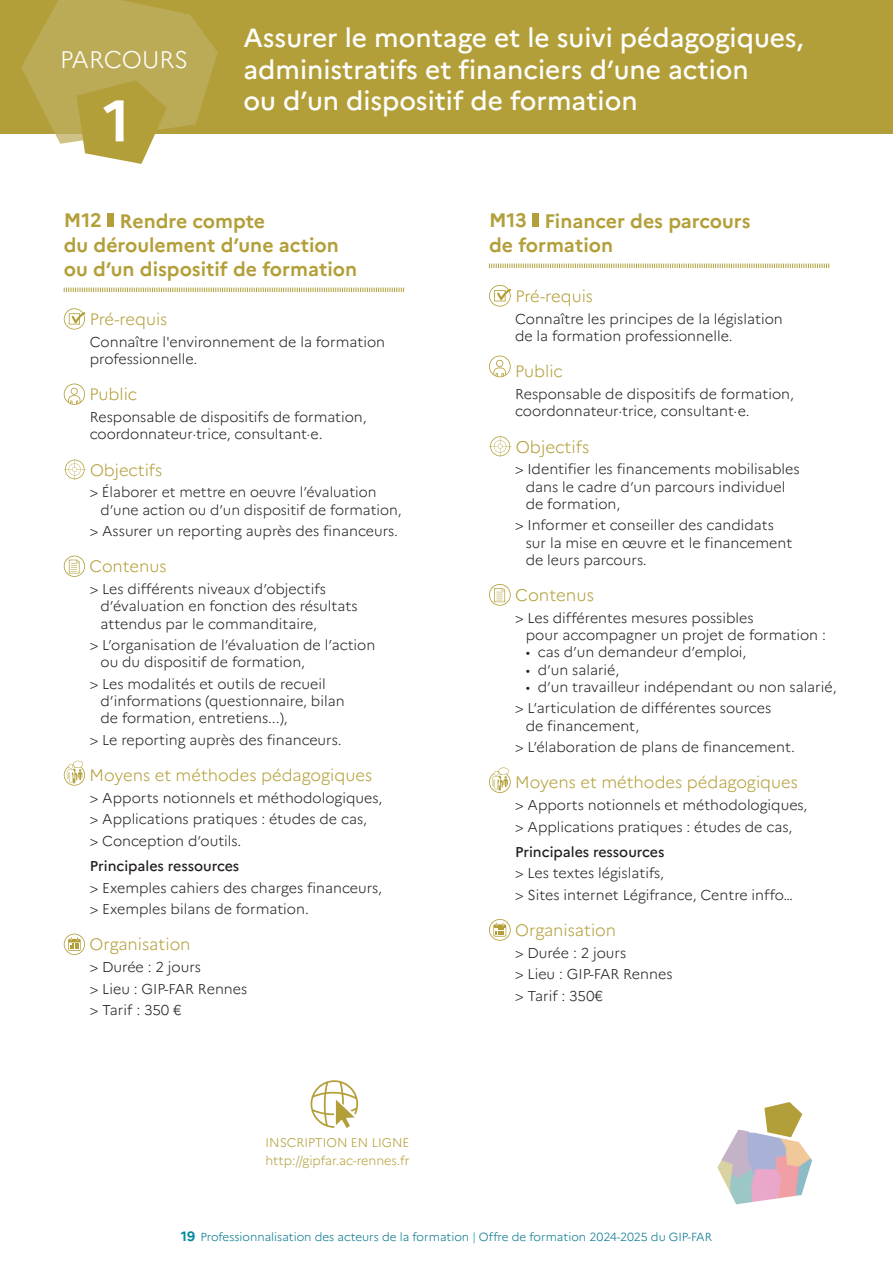
<style>
.page{position:relative;width:893px;height:1263px;background:#fff}
.page>*{position:absolute;margin:0;border:0;box-sizing:border-box;transform-origin:0 0}
.t1{font:700 58.5px "Marianne";color:#fff}
.t2{font:500 26.25px/31.5px "Marianne";color:#fff}
.t3{font:300 24px "Marianne";letter-spacing:-.01em;color:#fff}
.t4{font:700 19.5px/24px "Marianne";color:#b39f39}
.t5{font:300 16.8px "Marianne";color:#b39f39}
.t6{font:300 16.5px "Marianne";color:#b39f39}
.t7{font:300 14.25px/17.2px "Marianne";color:#231f20}
.t8{font:500 14.25px "Marianne";letter-spacing:-.005em;color:#231f20}
.t9{font:300 12.6px/17.7px "Marianne";color:#b39f39}
.t10{font:300 11.7px "Marianne";color:#00758c}
.s1{font-weight:700;font-size:13.5px;color:#00899e}
.s2{color:#0d92a6}
</style>
<div class="page">
<div style="left:0;top:0;width:893px;height:134px;background:#b39f39"></div>
<svg style="left:64px;top:308px;width:21px;height:22px"></svg>
<svg style="left:64px;top:384px;width:21px;height:21px"></svg>
<svg style="left:64px;top:459px;width:22px;height:21px"></svg>
<svg style="left:64px;top:556px;width:21px;height:21px"></svg>
<svg style="left:64px;top:761px;width:21px;height:25px"></svg>
<svg style="left:64px;top:934px;width:21px;height:21px"></svg>
<div style="left:107px;top:214px;width:7px;height:13px;background:#b39f39"></div>
<svg style="left:64px;top:288px;width:340px;height:4px"></svg>
<div style="left:532px;top:214px;width:7px;height:13px;background:#b39f39"></div>
<svg style="left:489px;top:264px;width:340px;height:4px"></svg>
<svg style="left:489px;top:285px;width:22px;height:22px"></svg>
<svg style="left:489px;top:356px;width:22px;height:21px"></svg>
<svg style="left:489px;top:435px;width:22px;height:22px"></svg>
<svg style="left:489px;top:584px;width:22px;height:22px"></svg>
<svg style="left:489px;top:767px;width:22px;height:26px"></svg>
<svg style="left:489px;top:919px;width:22px;height:22px"></svg>
<svg style="left:21px;top:0;width:197px;height:164px"></svg>
<svg style="left:311px;top:1080px;width:47px;height:48px"></svg>
<img style="left:717px;top:1129px;width:95px;height:75px">
<svg style="left:764px;top:1102px;width:38px;height:35px"></svg>
<h3 class="t3" style="left:60px;top:45px;width:130px">PARCOURS</h3>
<h1 class="t1" style="left:103px;top:85px;width:29px">1</h1>
<h2 class="t2" style="left:243px;top:22px;width:562px">Assurer le montage et le suivi pédagogiques, administratifs et financiers d’une action<br>ou d’un dispositif de formation</h2>
<h3 class="t4" style="left:64px;top:209px;width:295px">M12 Rendre compte<br>du déroulement d’une action ou d’un dispositif de formation</h3>
<h3 class="t4" style="left:489px;top:209px;width:263px">M13 Financer des parcours de formation</h3>
<p class="t6" style="left:515px;top:286px;width:79px">Pré-requis</p>
<p class="t7" style="left:515px;top:310px;width:269px">Connaître les principes de la législation de la formation professionnelle.</p>
<p class="t6" style="left:515px;top:361px;width:49px">Public</p>
<p class="t7" style="left:515px;top:385px;width:280px">Responsable de dispositifs de formation, coordonnateur·trice, consultant·e.</p>
<p class="t5" style="left:516px;top:436px;width:75px">Objectifs</p>
<p class="t7" style="left:526px;top:461px;width:275px;text-indent:-11px">&gt; Identifier les financements mobilisables dans le cadre d’un parcours individuel de formation,</p>
<p class="t7" style="left:526px;top:517px;width:268px;text-indent:-11px">&gt; Informer et conseiller des candidats sur la mise en œuvre et le financement de leurs parcours.</p>
<p class="t5" style="left:515px;top:585px;width:80px">Contenus</p>
<p class="t7" style="left:526px;top:609px;width:302px;text-indent:-11px">&gt; Les différentes mesures possibles<br>pour accompagner un projet de formation :</p>
<p class="t7" style="left:526px;top:644px;width:222px">• cas d’un demandeur d’emploi,</p>
<p class="t7" style="left:526px;top:661px;width:95px">• d’un salarié,</p>
<p class="t7" style="left:515px;top:676px;width:323px;line-height:21.5px;text-indent:11px">• d’un travailleur indépendant ou non salarié, &gt; L’articulation de différentes sources</p>
<p class="t7" style="left:515px;top:715px;width:281px;line-height:21.5px;text-indent:11px">de financement,<br>&gt; L’élaboration de plans de financement.</p>
<p class="t6" style="left:515px;top:772px;width:284px">Moyens et méthodes pédagogiques</p>
<p class="t7" style="left:515px;top:794px;width:294px;line-height:21.5px">&gt; Apports notionnels et méthodologiques, &gt; Applications pratiques : études de cas,</p>
<p class="t8" style="left:515px;top:843px;width:151px">Principales ressources</p>
<p class="t7" style="left:515px;top:863px;width:279px;line-height:21.5px">&gt; Les textes législatifs,<br>&gt; Sites internet Légifrance, Centre inffo…</p>
<p class="t6" style="left:515px;top:920px;width:103px">Organisation</p>
<p class="t7" style="left:515px;top:942px;width:159px;line-height:21.5px">&gt; Durée : 2 jours<br>&gt; Lieu : GIP-FAR Rennes &gt; Tarif : 350€</p>
<p class="t6" style="left:90px;top:309px;width:79px">Pré-requis</p>
<p class="t7" style="left:90px;top:333px;width:297px">Connaître l'environnement de la formation professionnelle.</p>
<p class="t6" style="left:89px;top:384px;width:49px">Public</p>
<p class="t7" style="left:90px;top:408px;width:278px">Responsable de dispositifs de formation, coordonnateur·trice, consultant·e.</p>
<p class="t6" style="left:90px;top:460px;width:74px">Objectifs</p>
<p class="t7" style="left:101px;top:484px;width:303px;text-indent:-11px">&gt; Élaborer et mettre en oeuvre l’évaluation d’une action ou d’un dispositif de formation,</p>
<p class="t7" style="left:90px;top:522px;width:310px">&gt; Assurer un reporting auprès des financeurs.</p>
<p class="t6" style="left:89px;top:556px;width:79px">Contenus</p>
<p class="t7" style="left:101px;top:580px;width:259px;text-indent:-11px">&gt; Les différents niveaux d’objectifs d’évaluation en fonction des résultats attendus par le commanditaire,</p>
<p class="t7" style="left:101px;top:636px;width:276px;text-indent:-11px">&gt; L’organisation de l’évaluation de l’action ou du dispositif de formation,</p>
<p class="t7" style="left:101px;top:675px;width:246px;text-indent:-11px">&gt; Les modalités et outils de recueil d’informations (questionnaire, bilan de formation, entretiens...),</p>
<p class="t7" style="left:90px;top:731px;width:253px">&gt; Le reporting auprès des financeurs.</p>
<p class="t6" style="left:90px;top:765px;width:284px">Moyens et méthodes pédagogiques</p>
<p class="t7" style="left:90px;top:787px;width:294px;line-height:21.5px">&gt; Apports notionnels et méthodologiques, &gt; Applications pratiques : études de cas,<br>&gt; Conception d’outils.</p>
<p class="t8" style="left:90px;top:857px;width:151px">Principales ressources</p>
<p class="t7" style="left:90px;top:877px;width:294px;line-height:21.5px">&gt; Exemples cahiers des charges financeurs, &gt; Exemples bilans de formation.</p>
<p class="t6" style="left:89px;top:934px;width:103px">Organisation</p>
<p class="t7" style="left:90px;top:956px;width:159px;line-height:21.5px">&gt; Durée : 2 jours<br>&gt; Lieu : GIP-FAR Rennes &gt; Tarif : 350 €</p>
<p class="t9" style="left:265px;top:1134px;width:146px">INSCRIPTION EN LIGNE http://gipfar.ac-rennes.fr</p>
<p class="t10" style="left:181px;top:1230px;width:533px"><span class="s1">19</span> Professionnalisation des acteurs de la formation <span class="s2">|</span> Offre de formation 2024-2025 du GIP-FAR</p>
</div>
